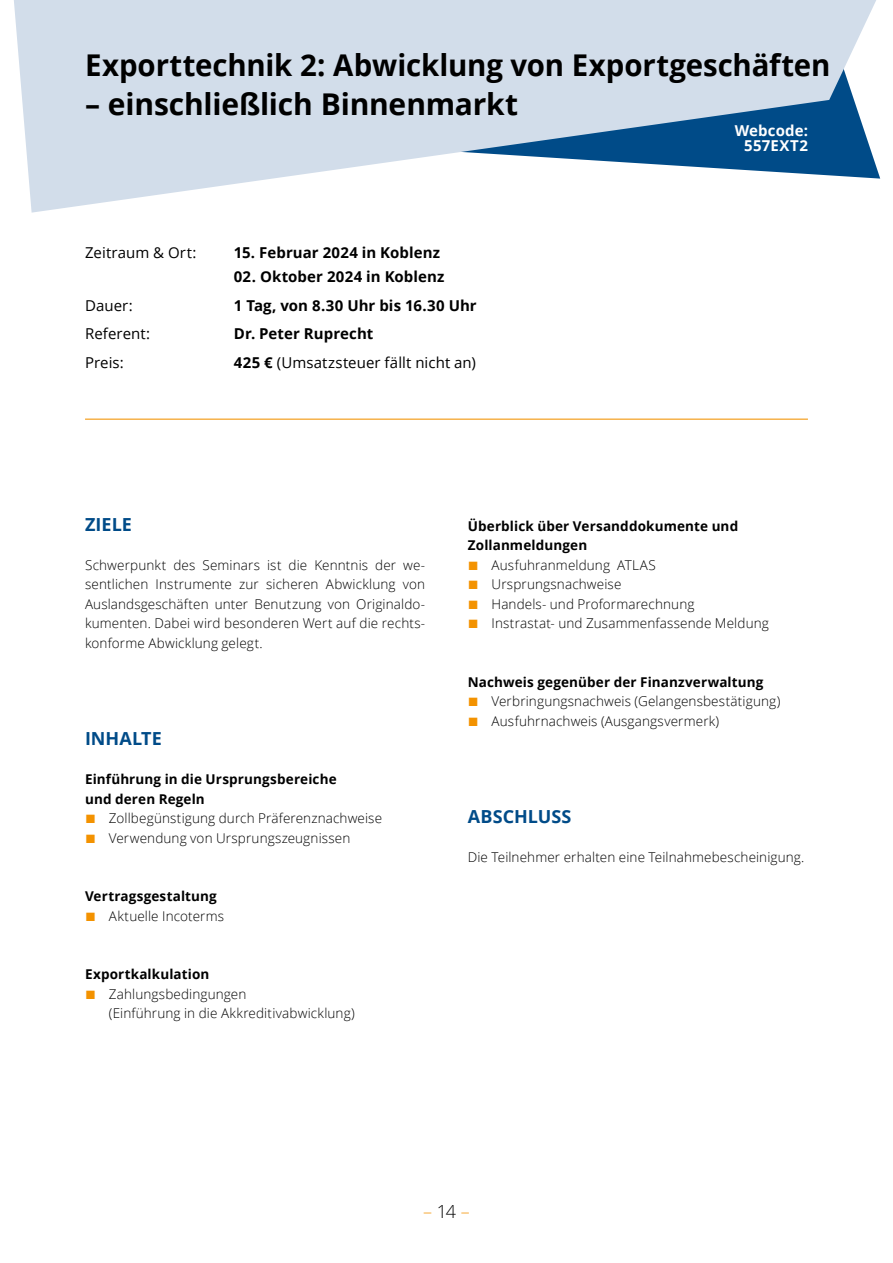
<style>
.page{position:relative;width:893px;height:1263px;background:#fff}
.page>*{position:absolute;margin:0;border:0;box-sizing:border-box;transform-origin:0 0}
.t1{font:700 30px "Open Sans";letter-spacing:-.005em;color:#000}
.t2{font:700 18px "Open Sans";letter-spacing:.005em;color:#004b88}
.t3{font:300 18px "Open Sans";color:#f39200}
.t4{font:700 15px "Open Sans";letter-spacing:.005em;color:#000}
.t5{font:15px "Open Sans";letter-spacing:.005em;color:#000}
.t6{font:700 15px/15px "Open Sans";letter-spacing:.01em;color:#fff;text-align:right}
.t7{font:300 13.5px/19.5px "Open Sans";letter-spacing:.01em;color:#000;text-align:justify}
.t8{font:700 13.5px/19.5px "Open Sans";letter-spacing:.01em;color:#000}
.s1{font-weight:700}
.s2{font-family:"Arial";font-weight:400;font-size:18px;color:#f39200}
.s3{color:#000}
</style>
<div class="page">
<svg style="left:14px;top:0;width:867px;height:213px;fill:#d2ddea"></svg>
<hr style="left:85px;top:419px;width:723px;height:1px;background:#f39200">
<h1 class="t1" style="left:85px;top:44px;width:747px">Exporttechnik 2: Abwicklung von Exportgeschäften</h1>
<h1 class="t1" style="left:85px;top:83px;width:435px">– einschließlich Binnenmarkt</h1>
<p class="t5" style="left:85px;top:242px;width:113px">Zeitraum &amp; Ort:</p>
<p class="t4" style="left:234px;top:242px;width:208px">15. Februar 2024 in Koblenz</p>
<p class="t4" style="left:234px;top:266px;width:212px">02. Oktober 2024 in Koblenz</p>
<p class="t5" style="left:85px;top:295px;width:49px">Dauer:</p>
<p class="t4" style="left:234px;top:295px;width:244px">1 Tag, von 8.30 Uhr bis 16.30 Uhr</p>
<p class="t5" style="left:85px;top:323px;width:67px">Referent:</p>
<p class="t4" style="left:234px;top:323px;width:141px">Dr. Peter Ruprecht</p>
<p class="t5" style="left:85px;top:352px;width:40px">Preis:</p>
<p class="t5" style="left:234px;top:352px;width:243px"><span class="s1">425 €</span> (Umsatzsteuer fällt nicht an)</p>
<p class="t6" style="left:735px;top:123px;width:75px">Webcode:<br>557EXT2</p>
<h2 class="t2" style="left:85px;top:512px;width:48px">ZIELE</h2>
<p class="t7" style="left:85px;top:555px;width:342px">Schwerpunkt des Seminars ist die Kenntnis der we&shy;sentlichen Instrumente zur sicheren Abwicklung von Auslandsgeschäften unter Benutzung von Originaldo&shy;kumenten. Dabei wird besonderen Wert auf die rechts&shy;konforme Abwicklung gelegt.</p>
<h2 class="t2" style="left:85px;top:726px;width:78px">INHALTE</h2>
<p class="t8" style="left:85px;top:769px;width:253px">Einführung in die Ursprungsbereiche und deren Regeln</p>
<p class="t7" style="left:85px;top:808px;width:299px"><span class="s2">■</span> Zollbegünstigung durch Präferenznachweise</p>
<p class="t7" style="left:85px;top:828px;width:267px"><span class="s2">■</span> Verwendung von Ursprungszeugnissen</p>
<p class="t8" style="left:85px;top:886px;width:133px">Vertragsgestaltung</p>
<p class="t7" style="left:85px;top:906px;width:141px"><span class="s2">■</span> Aktuelle Incoterms</p>
<p class="t8" style="left:85px;top:964px;width:126px">Exportkalkulation</p>
<p class="t7" style="left:109px;top:984px;width:248px;text-indent:-24px"><span class="s2">■</span> Zahlungsbedingungen<br>(Einführung in die Akkreditivabwicklung)</p>
<p class="t8" style="left:468px;top:516px;width:272px">Überblick über Versanddokumente und<br>Zollanmeldungen</p>
<p class="t7" style="left:468px;top:555px;width:190px"><span class="s2">■</span> Ausfuhranmeldung ATLAS</p>
<p class="t7" style="left:468px;top:574px;width:155px"><span class="s2">■</span> Ursprungsnachweise</p>
<p class="t7" style="left:468px;top:594px;width:228px"><span class="s2">■</span> Handels- und Proformarechnung</p>
<p class="t7" style="left:468px;top:613px;width:303px"><span class="s2">■</span> Instrastat- und Zusammenfassende Meldung</p>
<p class="t8" style="left:468px;top:672px;width:297px">Nachweis gegenüber der Finanzverwaltung</p>
<p class="t7" style="left:468px;top:691px;width:314px"><span class="s2">■</span> Verbringungsnachweis (Gelangensbestätigung)</p>
<p class="t7" style="left:468px;top:711px;width:253px"><span class="s2">■</span> Ausfuhrnachweis (Ausgangsvermerk)</p>
<h2 class="t2" style="left:468px;top:804px;width:105px">ABSCHLUSS</h2>
<p class="t7" style="left:468px;top:847px;width:338px">Die Teilnehmer erhalten eine Teilnahmebescheinigung.</p>
<h2 class="t3" style="left:423px;top:1199px;width:48px">– <span class="s3">14</span> –</h2>
</div>
